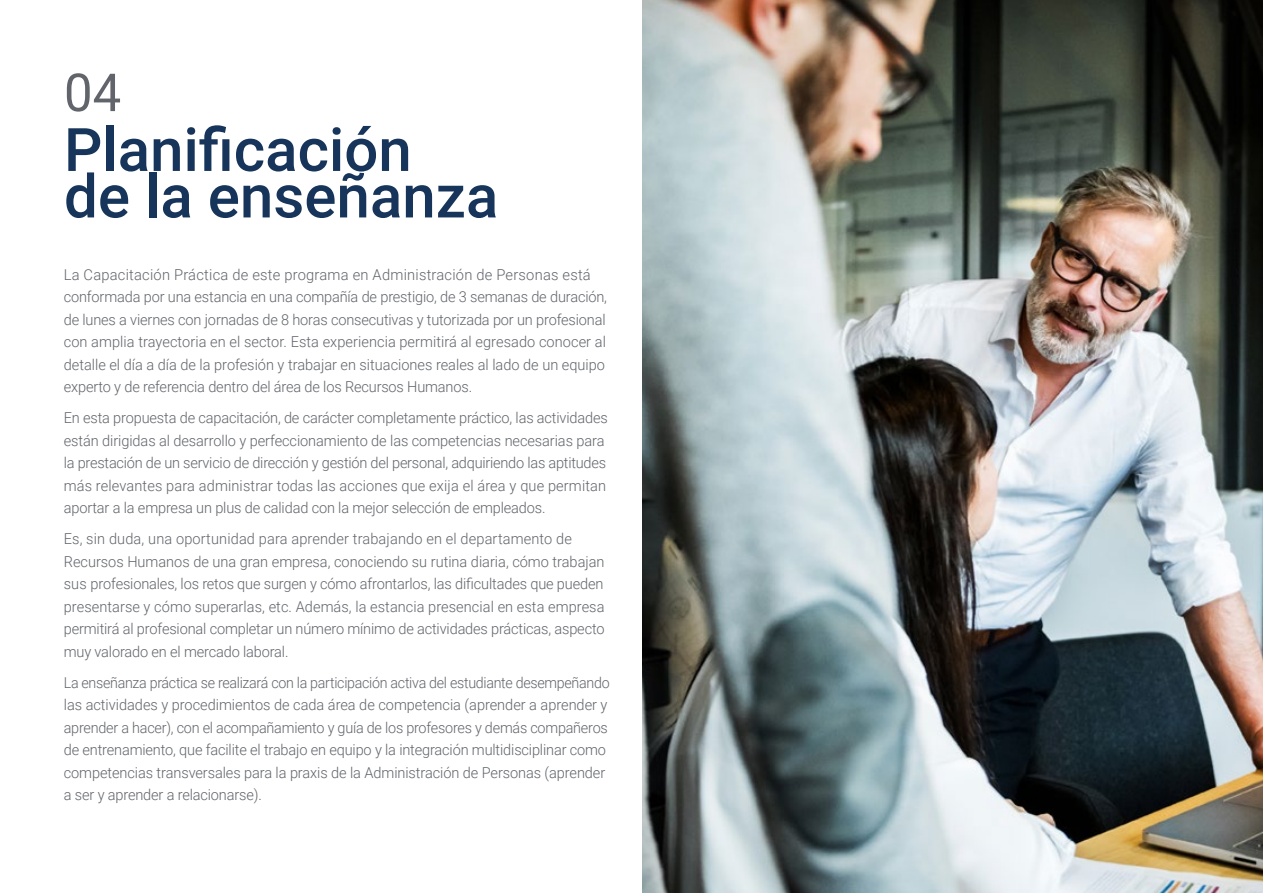
<style>
.page{position:relative;width:1263px;height:893px;background:#fff}
.page>*{position:absolute;margin:0;border:0;box-sizing:border-box;transform-origin:0 0}
.t1{font:500 60px/46.5px "Roboto";color:#17355b}
.t2{font:52.5px "Roboto";color:#61646a}
.t3{font:300 15px/22.5px "Roboto";letter-spacing:-.01em;color:#61646a}
.t4{font:300 15px/22.5px "Roboto";letter-spacing:-.01em;color:#61646a;scale:.95 1}
</style>
<div class="page">
<img style="left:642px;top:0;width:621px;height:893px">
<h2 class="t2" style="left:64px;top:56px;width:59px">04</h2>
<h1 class="t1" style="left:64px;top:124px;width:436px">Planificación<br>de la enseñanza</h1>
<p class="t3" style="left:64px;top:262px;width:545px">La Capacitación Práctica de este programa en Administración de Personas está conformada por una estancia en una compañía de prestigio, de 3 semanas de duración, de lunes a viernes con jornadas de 8 horas consecutivas y tutorizada por un profesional con amplia trayectoria en el sector. Esta experiencia permitirá al egresado conocer al detalle el día a día de la profesión y trabajar en situaciones reales al lado de un equipo experto y de referencia dentro del área de los Recursos Humanos.</p>
<p class="t3" style="left:64px;top:406px;width:546px">En esta propuesta de capacitación, de carácter completamente práctico, las actividades están dirigidas al desarrollo y perfeccionamiento de las competencias necesarias para la prestación de un servicio de dirección y gestión del personal, adquiriendo las aptitudes más relevantes para administrar todas las acciones que exija el área y que permitan aportar a la empresa un plus de calidad con la mejor selección de empleados.</p>
<p class="t3" style="left:64px;top:527px;width:542px">Es, sin duda, una oportunidad para aprender trabajando en el departamento de Recursos Humanos de una gran empresa, conociendo su rutina diaria, cómo trabajan sus profesionales, los retos que surgen y cómo afrontarlos, las dificultades que pueden presentarse y cómo superarlas, etc. Además, la estancia presencial en esta empresa permitirá al profesional completar un número mínimo de actividades prácticas, aspecto muy valorado en el mercado laboral.</p>
<p class="t4" style="left:64px;top:670px;width:576px">La enseñanza práctica se realizará con la participación activa del estudiante desempeñando las actividades y procedimientos de cada área de competencia (aprender a aprender y aprender a hacer), con el acompañamiento y guía de los profesores y demás compañeros de entrenamiento, que facilite el trabajo en equipo y la integración multidisciplinar como competencias transversales para la praxis de la Administración de Personas (aprender a ser y aprender a relacionarse).</p>
</div>
